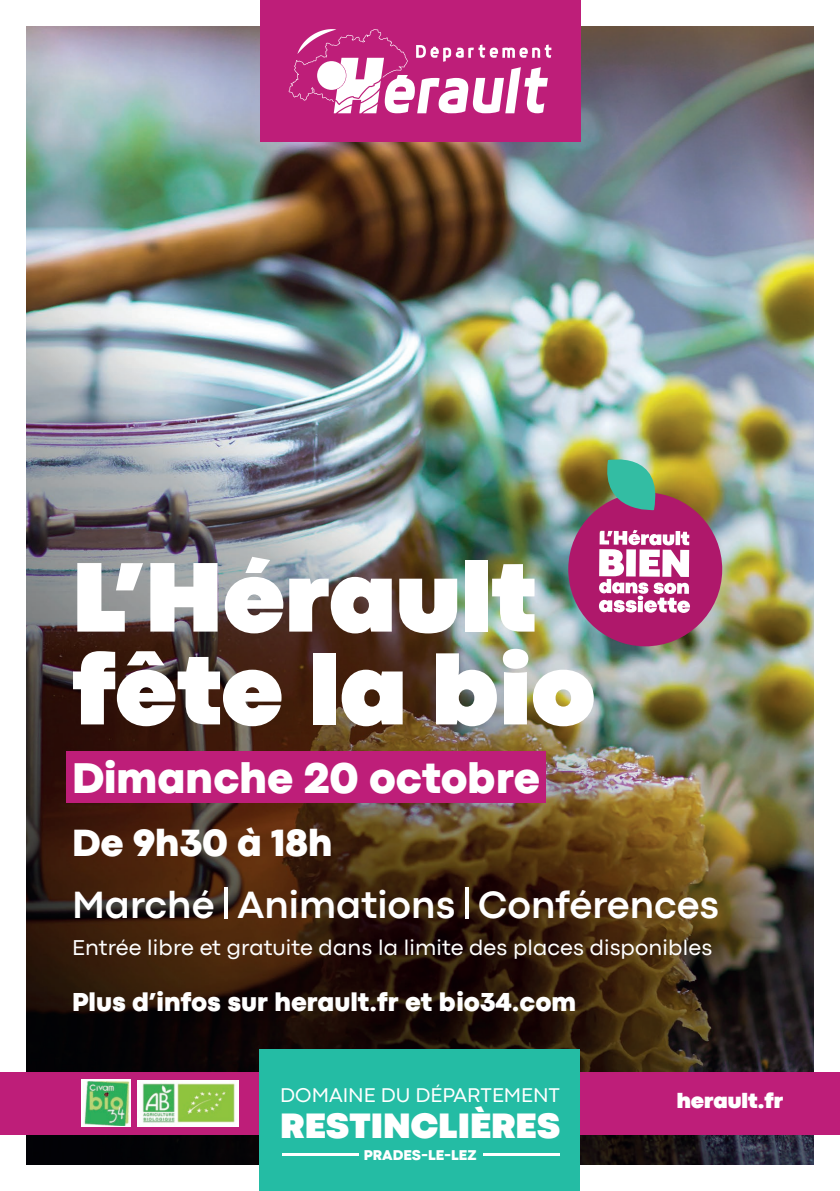
<style>
.page{position:relative;width:840px;height:1191px;background:#fff}
.page>*{position:absolute;margin:0;border:0;box-sizing:border-box;transform-origin:0 0}
.t1{font:900 103.2px/92.8px "Codec Pro";color:#fff}
.t2{font:800 44.8px "Codec Pro";color:#fff}
.t3{font:700 39.6px "Codec Pro";color:#fff}
.t4{font:800 39.6px "Codec Pro";color:#fff}
.t5{font:900 36.8px "Codec Pro";color:#fff}
.t6{font:800 27.2px "Codec Pro";color:#fff}
.t7{font:22.4px "Codec Pro";letter-spacing:.005em;color:#fff}
.t8{font:900 22px "Codec Pro";color:#fff}
.t9{font:20.8px "Codec Pro";color:#fff}
.t10{font:800 14.8px "Codec Pro";color:#fff}
</style>
<div class="page">
<img style="left:27px;top:27px;width:785px;height:1137px">
<img style="left:567px;top:449px;width:155px;height:197px">
<div style="left:66px;top:751px;width:479px;height:51px;background:#be1e79"></div>
<hr style="left:224px;top:887px;width:4px;height:31px;background:#fff">
<svg style="left:464px;top:887px;width:4px;height:31px"></svg>
<div style="left:0;top:1071px;width:839px;height:63px;background:#be1e79"></div>
<div style="left:260px;top:0;width:320px;height:142px;background:#be1e79"></div>
<svg style="left:288px;top:29px;width:263px;height:84px"></svg>
<div style="left:317px;top:61px;width:29px;height:29px;background:#fff;border-radius:50%"></div>
<div style="left:259px;top:1049px;width:320px;height:142px;background:#24bca4"></div>
<hr style="left:282px;top:1153px;width:77px;height:3px;background:#fff">
<hr style="left:482px;top:1153px;width:77px;height:3px;background:#fff">
<div style="left:81px;top:1079px;width:50px;height:47px;background:#fff"></div>
<img style="left:84px;top:1081px;width:45px;height:44px">
<img style="left:138px;top:1080px;width:100px;height:46px">
<h1 class="t1" style="left:72px;top:549px;width:525px">L’Hérault fête la bio</h1>
<h2 class="t2" style="left:72px;top:751px;width:469px">Dimanche 20 octobre</h2>
<h3 class="t4" style="left:72px;top:819px;width:262px">De 9h30 à 18h</h3>
<h3 class="t3" style="left:72px;top:881px;width:648px">Marché Animations Conférences</h3>
<p class="t7" style="left:72px;top:934px;width:641px">Entrée libre et gratuite dans la limite des places disponibles</p>
<p class="t6" style="left:72px;top:986px;width:505px">Plus d’infos sur herault.fr et bio34.com</p>
<p class="t9" style="left:280px;top:1082px;width:281px">DOMAINE DU DÉPARTEMENT</p>
<p class="t8" style="left:676px;top:1087px;width:108px">herault.fr</p>
<h3 class="t5" style="left:280px;top:1103px;width:281px">RESTINCLIÈRES</h3>
<p class="t10" style="left:364px;top:1146px;width:114px">PRADES-LE-LEZ</p>
</div>
